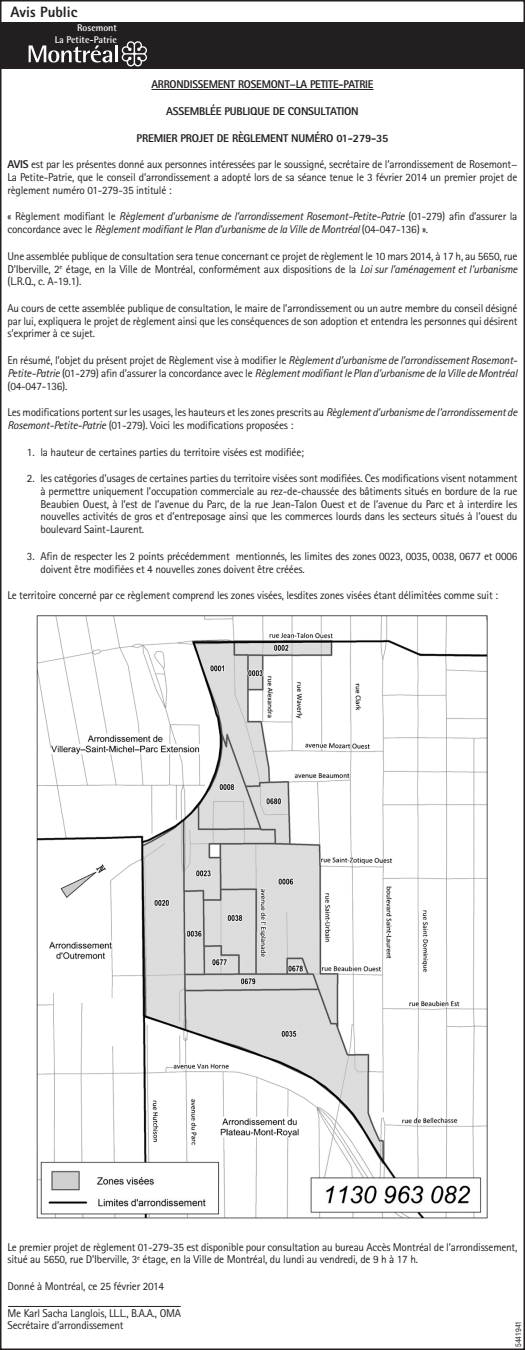
<style>
.page{position:relative;width:525px;height:1350px;background:#fff}
.page>*{position:absolute;margin:0;border:0;box-sizing:border-box;transform-origin:0 0}
.t1{font:800 15px "Rotis Sans Serif";color:#231f20}
.t2{font:11.25px/12.8px "Rotis Sans Serif";letter-spacing:-.02em;color:#231f20;text-align:justify}
.t3{font:italic 11.25px/12.8px "Rotis Sans Serif";letter-spacing:-.02em;color:#231f20}
.t4{font:800 11.25px "Rotis Sans Serif";letter-spacing:-.02em;color:#231f20}
.t5{font:700 9.75px/11.7px "Rotis Semi Sans";color:#fff;text-align:right}
.t6{font:condensed 7.5px "Helvetica";color:#231f20}
.s1{font-weight:800}
.s2{font-style:normal}
.s3{font-style:italic}
</style>
<div class="page">
<div style="left:0;top:22px;width:525px;height:46px;background:#231f20"></div>
<svg style="left:29px;top:41px;width:118px;height:25px"></svg>
<hr style="left:151px;top:89px;width:223px;height:1px;background:#231f20">
<hr style="left:8px;top:1306px;width:173px;height:1px;background:#231f20">
<img style="left:36px;top:615px;width:452px;height:604px">
<h1 class="t1" style="left:10px;top:3px;width:68px">Avis Public</h1>
<p class="t5" style="left:55px;top:22px;width:64px">Rosemont<br>La Petite-Patrie</p>
<p class="t4" style="left:151px;top:77px;width:224px">ARRONDISSEMENT ROSEMONT−LA PETITE-PATRIE</p>
<p class="t4" style="left:166px;top:104px;width:194px">ASSEMBLÉE PUBLIQUE DE CONSULTATION</p>
<p class="t4" style="left:137px;top:131px;width:253px">PREMIER PROJET DE RÈGLEMENT NUMÉRO 01-279-35</p>
<p class="t2" style="left:7px;top:158px;width:511px"><span class="s1">AVIS</span> est par les présentes donné aux personnes intéressées par le soussigné, secrétaire de l’arrondissement de Rosemont− La Petite-Patrie, que le conseil d’arrondissement a adopté lors de sa séance tenue le 3 février 2014 un premier projet de règlement numéro 01-279-35 intitulé :</p>
<p class="t3" style="left:7px;top:210px;width:512px"><span class="s2">« Règlement modifiant le</span> Règlement d’urbanisme de l’arrondissement Rosemont-Petite-Patrie <span class="s2">(01-279) afin d’assurer la concordance avec le</span> Règlement modifiant le Plan d’urbanisme de la Ville de Montréal <span class="s2">(04-047-136) ».</span></p>
<p class="t2" style="left:7px;top:250px;width:511px">Une assemblée publique de consultation sera tenue concernant ce projet de règlement le 10 mars 2014, à 17 h, au 5650, rue D’Iberville, 2<sup>e</sup> étage, en la Ville de Montréal, conformément aux dispositions de la <span class="s3">Loi sur l’aménagement et l’urbanisme </span>(L.R.Q., c. A-19.1).</p>
<p class="t2" style="left:8px;top:302px;width:512px">Au cours de cette assemblée publique de consultation, le maire de l’arrondissement ou un autre membre du conseil désigné par lui, expliquera le projet de règlement ainsi que les conséquences de son adoption et entendra les personnes qui désirent s’exprimer à ce sujet.</p>
<p class="t3" style="left:8px;top:354px;width:512px;text-align:justify"><span class="s2">En résumé, l’objet du présent projet de Règlement vise à modifier le</span> Règlement d’urbanisme de l’arrondissement Rosemont-Petite-Patrie <span class="s2">(01-279) afin d’assurer la concordance avec le</span> Règlement modifiant le Plan d’urbanisme de la Ville de Montréal <span class="s2">(04-047-136).</span></p>
<p class="t2" style="left:8px;top:406px;width:512px">Les modifications portent sur les usages, les hauteurs et les zones prescrits au <span class="s3">Règlement d’urbanisme de l’arrondissement de<br>Rosemont-Petite-Patrie</span> (01-279). Voici les modifications proposées :</p>
<p class="t2" style="left:27px;top:445px;width:279px">1. la hauteur de certaines parties du territoire visées est modifiée;</p>
<p class="t2" style="left:40px;top:472px;width:479px;text-indent:-14px">2. les catégories d’usages de certaines parties du territoire visées sont modifiées. Ces modifications visent notamment à permettre uniquement l’occupation commerciale au rez-de-chaussée des bâtiments situés en bordure de la rue Beaubien Ouest, à l’est de l’avenue du Parc, de la rue Jean-Talon Ouest et de l’avenue du Parc et à interdire les nouvelles activités de gros et d’entreposage ainsi que les commerces lourds dans les secteurs situés à l’ouest du boulevard Saint-Laurent.</p>
<p class="t2" style="left:40px;top:550px;width:478px;text-indent:-14px">3. Afin de respecter les 2 points précédemment mentionnés, les limites des zones 0023, 0035, 0038, 0677 et 0006 doivent être modifiées et 4 nouvelles zones doivent être créées.</p>
<p class="t2" style="left:8px;top:589px;width:492px">Le territoire concerné par ce règlement comprend les zones visées, lesdites zones visées étant délimitées comme suit :</p>
<p class="t2" style="left:8px;top:1240px;width:511px">Le premier projet de règlement 01-279-35 est disponible pour consultation au bureau Accès Montréal de l’arrondissement, situé au 5650, rue D’Iberville, 3<sup>e</sup> étage, en la Ville de Montréal, du lundi au vendredi, de 9 h à 17 h.</p>
<p class="t2" style="left:7px;top:1280px;width:158px">Donné à Montréal, ce 25 février 2014</p>
<p class="t2" style="left:7px;top:1306px;width:175px">Me Karl Sacha Langlois, LL.L., B.A.A., OMA<br>Secrétaire d’arrondissement</p>
<p class="t6" style="left:514px;top:1347px;width:28px;rotate:-90deg">5441941</p>
</div>
